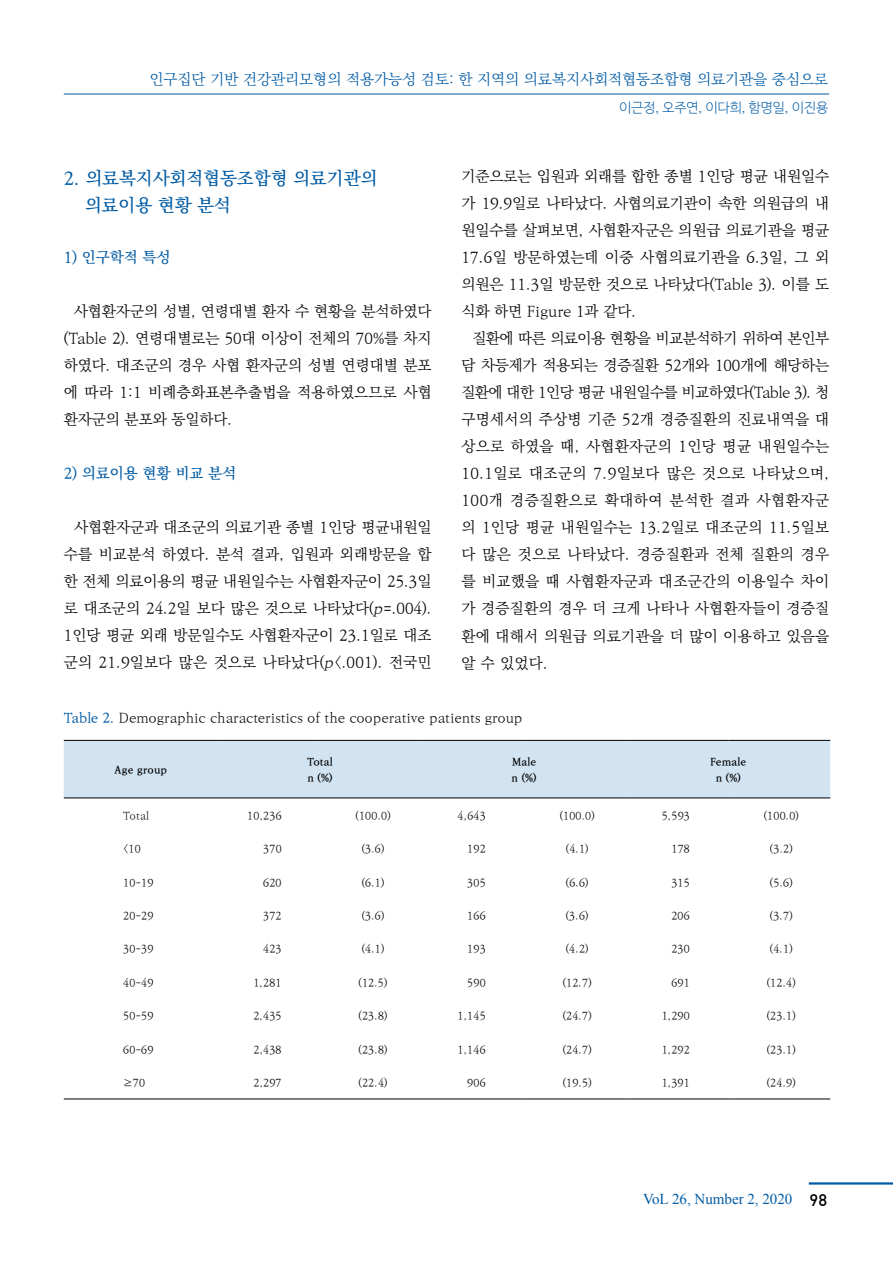
<style>
.page{position:relative;width:893px;height:1263px;background:#fff}
.page>*{position:absolute;margin:0;border:0;box-sizing:border-box;transform-origin:0 0}
.t1{font:18px/27px "Ko Pub Batang PM";color:#005ba4}
.t2{font:15px/27px "Ko Pub Batang PL";letter-spacing:.01em;color:#000;text-align:justify}
.t3{font:15px "Ko Pub Batang PL";color:#005ba4}
.t4{font:15px "Times New Roman";color:#005ba4}
.t5{font:15px "Ko Pub Batang PM";color:#005ba4}
.t6{font:13.5px "Ko Pub Batang PL";color:#000}
.t7{font:13.5px "Nanum Barun Gothic OTF Light";color:#005ba4}
.t8{font:10.5px "Ko Pub Batang PL";letter-spacing:.02em;color:#000}
.t9{font:10.5px/15.6px "Ko Pub Batang PB";letter-spacing:.02em;color:#000}
.s1{font-style:italic}
.s2{font-family:"Ko Pub Batang PM";color:#005ba4}
.s3{font-family:"Dinmed";font-size:16.5px;color:#000}
</style>
<div class="page">
<hr style="left:809px;top:1182px;width:84px;height:2px;background:#005ba4">
<hr style="left:64px;top:94px;width:765px;height:1px;background:#005ba4">
<div style="left:64px;top:741px;width:766px;height:56px;background:#d2e3f1"></div>
<hr style="left:64px;top:1098px;width:154px;height:1px;background:#000">
<hr style="left:218px;top:1098px;width:102px;height:1px;background:#000">
<hr style="left:320px;top:1098px;width:102px;height:1px;background:#000">
<hr style="left:422px;top:1098px;width:102px;height:1px;background:#000">
<hr style="left:524px;top:1098px;width:102px;height:1px;background:#000">
<hr style="left:626px;top:1098px;width:102px;height:1px;background:#000">
<hr style="left:728px;top:1098px;width:102px;height:1px;background:#000">
<hr style="left:64px;top:740px;width:154px;height:1px;background:#000">
<hr style="left:218px;top:740px;width:102px;height:1px;background:#000">
<hr style="left:320px;top:740px;width:102px;height:1px;background:#000">
<hr style="left:422px;top:740px;width:102px;height:1px;background:#000">
<hr style="left:524px;top:740px;width:102px;height:1px;background:#000">
<hr style="left:626px;top:740px;width:102px;height:1px;background:#000">
<hr style="left:728px;top:740px;width:102px;height:1px;background:#000">
<hr style="left:64px;top:797px;width:154px;height:1px;background:#000">
<hr style="left:218px;top:797px;width:102px;height:1px;background:#000">
<hr style="left:320px;top:797px;width:102px;height:1px;background:#000">
<hr style="left:422px;top:797px;width:102px;height:1px;background:#000">
<hr style="left:524px;top:797px;width:102px;height:1px;background:#000">
<hr style="left:626px;top:797px;width:102px;height:1px;background:#000">
<hr style="left:728px;top:797px;width:102px;height:1px;background:#000">
<p class="t3" style="left:149px;top:72px;width:680px">인구집단 기반 건강관리모형의 적용가능성 검토: 한 지역의 의료복지사회적협동조합형 의료기관을 중심으로</p>
<p class="t7" style="left:619px;top:101px;width:210px">이근정, 오주연, 이다희, 함명일, 이진용</p>
<p class="t1" style="left:85px;top:165px;width:294px;text-indent:-21px">2. 의료복지사회적협동조합형 의료기관의 의료이용 현황 분석</p>
<p class="t5" style="left:64px;top:250px;width:108px">1) 인구학적 특성</p>
<p class="t2" style="left:64px;top:299px;width:369px;text-indent:10px">사협환자군의 성별, 연령대별 환자 수 현황을 분석하였다 (Table 2). 연령대별로는 50대 이상이 전체의 70%를 차지 하였다. 대조군의 경우 사협 환자군의 성별 연령대별 분포 에 따라 1:1 비례층화표본추출법을 적용하였으므로 사협 환자군의 분포와 동일하다.</p>
<p class="t5" style="left:64px;top:466px;width:174px">2) 의료이용 현황 비교 분석</p>
<p class="t2" style="left:64px;top:515px;width:369px;text-indent:10px">사협환자군과 대조군의 의료기관 종별 1인당 평균내원일 수를 비교분석 하였다. 분석 결과, 입원과 외래방문을 합 한 전체 의료이용의 평균 내원일수는 사협환자군이 25.3일 로 대조군의 24.2일 보다 많은 것으로 나타났다(<span class="s1">p</span>=.004).<br>1인당 평균 외래 방문일수도 사협환자군이 23.1일로 대조 군의 21.9일보다 많은 것으로 나타났다(<span class="s1">p</span>&lt;.001). 전국민</p>
<p class="t2" style="left:461px;top:164px;width:369px">기준으로는 입원과 외래를 합한 종별 1인당 평균 내원일수 가 19.9일로 나타났다. 사협의료기관이 속한 의원급의 내 원일수를 살펴보면, 사협환자군은 의원급 의료기관을 평균 17.6일 방문하였는데 이중 사협의료기관을 6.3일, 그 외 의원은 11.3일 방문한 것으로 나타났다(Table 3). 이를 도 식화 하면 Figure 1과 같다.</p>
<p class="t2" style="left:461px;top:326px;width:369px;text-indent:11px">질환에 따른 의료이용 현황을 비교분석하기 위하여 본인부 담 차등제가 적용되는 경증질환 52개와 100개에 해당하는 질환에 대한 1인당 평균 내원일수를 비교하였다(Table 3). 청 구명세서의 주상병 기준 52개 경증질환의 진료내역을 대 상으로 하였을 때, 사협환자군의 1인당 평균 내원일수는 10.1일로 대조군의 7.9일보다 많은 것으로 나타났으며, 100개 경증질환으로 확대하여 분석한 결과 사협환자군 의 1인당 평균 내원일수는 13.2일로 대조군의 11.5일보 다 많은 것으로 나타났다. 경증질환과 전체 질환의 경우 를 비교했을 때 사협환자군과 대조군간의 이용일수 차이 가 경증질환의 경우 더 크게 나타나 사협환자들이 경증질 환에 대해서 의원급 의료기관을 더 많이 이용하고 있음을 알 수 있었다.</p>
<p class="t6" style="left:64px;top:711px;width:460px"><span class="s2">Table 2.</span> Demographic characteristics of the cooperative patients group</p>
<p class="t9" style="left:115px;top:762px;width:54px">Age group</p>
<p class="t9" style="left:307px;top:755px;width:27px">Total n (%)</p>
<p class="t9" style="left:512px;top:755px;width:26px">Male n (%)</p>
<p class="t9" style="left:710px;top:755px;width:38px;text-align:center">Female n (%)</p>
<p class="t8" style="left:123px;top:810px;width:27px">Total</p>
<p class="t8" style="left:247px;top:810px;width:36px">10,236</p>
<p class="t8" style="left:356px;top:810px;width:37px">(100.0)</p>
<p class="t8" style="left:458px;top:810px;width:30px">4,643</p>
<p class="t8" style="left:560px;top:810px;width:37px">(100.0)</p>
<p class="t8" style="left:662px;top:810px;width:30px">5,593</p>
<p class="t8" style="left:764px;top:810px;width:37px">(100.0)</p>
<p class="t8" style="left:123px;top:843px;width:19px">&lt;10</p>
<p class="t8" style="left:263px;top:843px;width:20px">370</p>
<p class="t8" style="left:362px;top:843px;width:24px">(3.6)</p>
<p class="t8" style="left:467px;top:843px;width:20px">192</p>
<p class="t8" style="left:566px;top:843px;width:24px">(4.1)</p>
<p class="t8" style="left:671px;top:843px;width:20px">178</p>
<p class="t8" style="left:770px;top:843px;width:24px">(3.2)</p>
<p class="t8" style="left:123px;top:877px;width:32px">10-19</p>
<p class="t8" style="left:263px;top:877px;width:20px">620</p>
<p class="t8" style="left:362px;top:877px;width:24px">(6.1)</p>
<p class="t8" style="left:467px;top:877px;width:20px">305</p>
<p class="t8" style="left:566px;top:877px;width:24px">(6.6)</p>
<p class="t8" style="left:671px;top:877px;width:20px">315</p>
<p class="t8" style="left:770px;top:877px;width:24px">(5.6)</p>
<p class="t8" style="left:123px;top:910px;width:32px">20-29</p>
<p class="t8" style="left:263px;top:910px;width:20px">372</p>
<p class="t8" style="left:362px;top:910px;width:24px">(3.6)</p>
<p class="t8" style="left:467px;top:910px;width:20px">166</p>
<p class="t8" style="left:566px;top:910px;width:24px">(3.6)</p>
<p class="t8" style="left:671px;top:910px;width:20px">206</p>
<p class="t8" style="left:770px;top:910px;width:24px">(3.7)</p>
<p class="t8" style="left:123px;top:944px;width:32px">30-39</p>
<p class="t8" style="left:263px;top:944px;width:20px">423</p>
<p class="t8" style="left:362px;top:944px;width:24px">(4.1)</p>
<p class="t8" style="left:467px;top:944px;width:20px">193</p>
<p class="t8" style="left:566px;top:944px;width:24px">(4.2)</p>
<p class="t8" style="left:671px;top:944px;width:20px">230</p>
<p class="t8" style="left:770px;top:944px;width:24px">(4.1)</p>
<p class="t8" style="left:123px;top:977px;width:32px">40-49</p>
<p class="t8" style="left:253px;top:977px;width:30px">1,281</p>
<p class="t8" style="left:359px;top:977px;width:30px">(12.5)</p>
<p class="t8" style="left:467px;top:977px;width:20px">590</p>
<p class="t8" style="left:563px;top:977px;width:30px">(12.7)</p>
<p class="t8" style="left:671px;top:977px;width:20px">691</p>
<p class="t8" style="left:767px;top:977px;width:30px">(12.4)</p>
<p class="t8" style="left:123px;top:1011px;width:32px">50-59</p>
<p class="t8" style="left:253px;top:1011px;width:30px">2,435</p>
<p class="t8" style="left:359px;top:1011px;width:30px">(23.8)</p>
<p class="t8" style="left:458px;top:1011px;width:30px">1,145</p>
<p class="t8" style="left:563px;top:1011px;width:30px">(24.7)</p>
<p class="t8" style="left:662px;top:1011px;width:30px">1,290</p>
<p class="t8" style="left:767px;top:1011px;width:30px">(23.1)</p>
<p class="t8" style="left:123px;top:1044px;width:32px">60-69</p>
<p class="t8" style="left:253px;top:1044px;width:30px">2,438</p>
<p class="t8" style="left:359px;top:1044px;width:30px">(23.8)</p>
<p class="t8" style="left:458px;top:1044px;width:30px">1,146</p>
<p class="t8" style="left:563px;top:1044px;width:30px">(24.7)</p>
<p class="t8" style="left:662px;top:1044px;width:30px">1,292</p>
<p class="t8" style="left:767px;top:1044px;width:30px">(23.1)</p>
<p class="t8" style="left:123px;top:1077px;width:23px">≥70</p>
<p class="t8" style="left:253px;top:1077px;width:30px">2,297</p>
<p class="t8" style="left:359px;top:1077px;width:30px">(22.4)</p>
<p class="t8" style="left:467px;top:1077px;width:20px">906</p>
<p class="t8" style="left:563px;top:1077px;width:30px">(19.5)</p>
<p class="t8" style="left:662px;top:1077px;width:30px">1,391</p>
<p class="t8" style="left:767px;top:1077px;width:30px">(24.9)</p>
<p class="t4" style="left:643px;top:1189px;width:185px">VoL 26, Number 2, 2020 <span class="s3">98</span></p>
</div>
